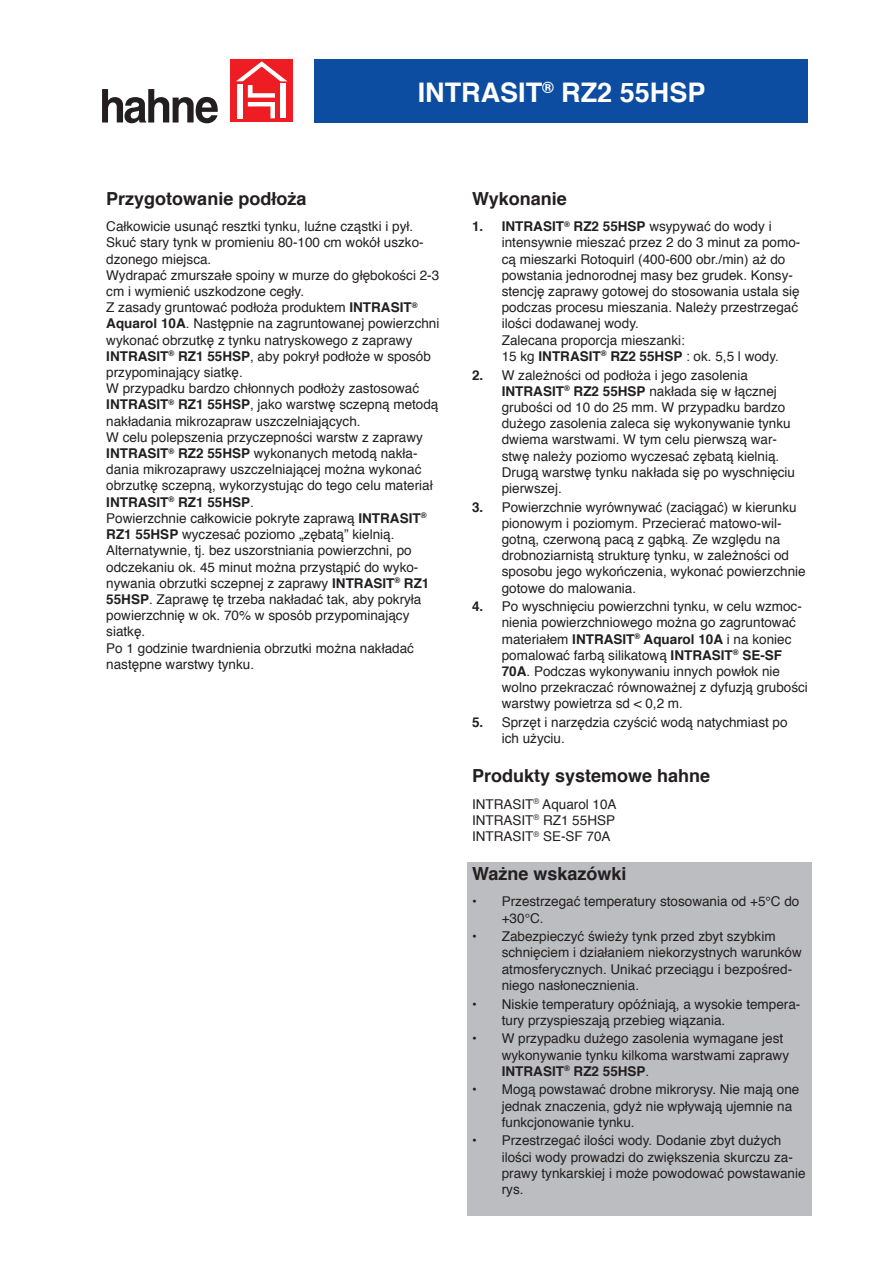
<style>
.page{position:relative;width:893px;height:1263px;background:#fff}
.page>*{position:absolute;margin:0;border:0;box-sizing:border-box;transform-origin:0 0}
.t1{font:700 27px "Helvetica";color:#fff}
.t2{font:700 18px "Helvetica";color:#231f20}
.t3{font:13.5px/16.2px "Helvetica";color:#231f20}
.t4{font:700 13.5px "Helvetica";color:#231f20}
.s1{font-weight:700}
</style>
<div class="page">
<div style="left:230px;top:60px;width:63px;height:62px;background:#ee1d23"></div>
<svg style="left:236px;top:61px;width:51px;height:57px"></svg>
<div style="left:238px;top:84px;width:5px;height:34px;background:#fff"></div>
<div style="left:280px;top:84px;width:5px;height:34px;background:#fff"></div>
<svg style="left:102px;top:89px;width:116px;height:34px"></svg>
<div style="left:315px;top:60px;width:493px;height:63px;background:#0d4da1"></div>
<div style="left:468px;top:862px;width:344px;height:30px;background:#bcbdc0"></div>
<div style="left:468px;top:892px;width:30px;height:35px;background:#bcbdc0"></div>
<div style="left:497px;top:892px;width:315px;height:35px;background:#bcbdc0"></div>
<div style="left:468px;top:927px;width:30px;height:67px;background:#bcbdc0"></div>
<div style="left:497px;top:927px;width:315px;height:67px;background:#bcbdc0"></div>
<div style="left:468px;top:994px;width:30px;height:35px;background:#bcbdc0"></div>
<div style="left:497px;top:994px;width:315px;height:35px;background:#bcbdc0"></div>
<div style="left:468px;top:1029px;width:30px;height:51px;background:#bcbdc0"></div>
<div style="left:497px;top:1029px;width:315px;height:51px;background:#bcbdc0"></div>
<div style="left:468px;top:1080px;width:30px;height:51px;background:#bcbdc0"></div>
<div style="left:497px;top:1080px;width:315px;height:51px;background:#bcbdc0"></div>
<div style="left:468px;top:1131px;width:30px;height:68px;background:#bcbdc0"></div>
<div style="left:497px;top:1131px;width:315px;height:68px;background:#bcbdc0"></div>
<div style="left:468px;top:1198px;width:344px;height:17px;background:#bcbdc0"></div>
<p class="t1" style="left:418px;top:70px;width:289px">INTRASIT<sup>®</sup> RZ2 55HSP</p>
<p class="t2" style="left:106px;top:184px;width:202px">Przygotowanie podłoża</p>
<p class="t3" style="left:106px;top:219px;width:319px">Całkowicie usunąć resztki tynku, luźne cząstki i pył.<br>Skuć stary tynk w promieniu 80-100 cm wokół uszko&shy;dzonego miejsca.</p>
<p class="t3" style="left:106px;top:267px;width:334px">Wydrapać zmurszałe spoiny w murze do głębokości 2-3 cm i wymienić uszkodzone cegły.</p>
<p class="t3" style="left:106px;top:300px;width:335px">Z zasady gruntować podłoża produktem <span class="s1">INTRASIT</span><sup>® </sup><span class="s1">Aquarol 10A</span>. Następnie na zagruntowanej powierzchni wykonać obrzutkę z tynku natryskowego z zaprawy <span class="s1">INTRASIT</span><sup>®</sup> <span class="s1">RZ1 55HSP</span>, aby pokrył podłoże w sposób przypominający siatkę.</p>
<p class="t3" style="left:106px;top:381px;width:334px">W przypadku bardzo chłonnych podłoży zastosować<br><span class="s1">INTRASIT</span><sup>®</sup> <span class="s1">RZ1 55HSP</span>, jako warstwę sczepną metodą nakładania mikrozapraw uszczelniających.</p>
<p class="t3" style="left:106px;top:429px;width:328px">W celu polepszenia przyczepności warstw z zaprawy <span class="s1">INTRASIT</span><sup>®</sup> <span class="s1">RZ2 55HSP</span> wykonanych metodą nakła&shy;dania mikrozaprawy uszczelniającej można wykonać obrzutkę sczepną, wykorzystując do tego celu materiał <span class="s1">INTRASIT</span><sup>®</sup> <span class="s1">RZ1 55HSP</span>.</p>
<p class="t3" style="left:106px;top:510px;width:322px">Powierzchnie całkowicie pokryte zaprawą <span class="s1">INTRASIT</span><sup>®<br></sup><span class="s1">RZ1 55HSP</span> wyczesać poziomo „zębatą” kielnią.</p>
<p class="t3" style="left:106px;top:543px;width:325px">Alternatywnie, tj. bez uszorstniania powierzchni, po odczekaniu ok. 45 minut można przystąpić do wyko&shy;nywania obrzutki sczepnej z zaprawy <span class="s1">INTRASIT</span><sup>®</sup> <span class="s1">RZ1<br>55HSP</span>. Zaprawę tę trzeba nakładać tak, aby pokryła powierzchnię w ok. 70% w sposób przypominający siatkę.</p>
<p class="t3" style="left:106px;top:640px;width:309px">Po 1 godzinie twardnienia obrzutki można nakładać następne warstwy tynku.</p>
<p class="t2" style="left:472px;top:184px;width:96px">Wykonanie</p>
<p class="t4" style="left:472px;top:216px;width:13px">1.</p>
<p class="t3" style="left:502px;top:219px;width:300px"><span class="s1">INTRASIT</span><sup>®</sup> <span class="s1">RZ2 55HSP</span> wsypywać do wody i intensywnie mieszać przez 2 do 3 minut za pomo&shy;cą mieszarki Rotoquirl (400-600 obr./min) aż do powstania jednorodnej masy bez grudek. Konsy&shy;stencję zaprawy gotowej do stosowania ustala się podczas procesu mieszania. Należy przestrzegać ilości dodawanej wody.</p>
<p class="t3" style="left:502px;top:332px;width:185px">Zalecana proporcja mieszanki:</p>
<p class="t3" style="left:502px;top:348px;width:279px">15 kg <span class="s1">INTRASIT</span><sup>®</sup> <span class="s1">RZ2 55HSP</span> : ok. 5,5 l wody.</p>
<p class="t4" style="left:472px;top:364px;width:13px">2.</p>
<p class="t3" style="left:502px;top:367px;width:295px">W zależności od podłoża i jego zasolenia <span class="s1">INTRASIT</span><sup>®</sup> <span class="s1">RZ2 55HSP</span> nakłada się w łącznej grubości od 10 do 25 mm. W przypadku bardzo dużego zasolenia zaleca się wykonywanie tynku dwiema warstwami. W tym celu pierwszą war&shy;stwę należy poziomo wyczesać zębatą kielnią.<br>Drugą warstwę tynku nakłada się po wyschnięciu pierwszej.</p>
<p class="t4" style="left:472px;top:496px;width:13px">3.</p>
<p class="t3" style="left:502px;top:499px;width:305px">Powierzchnie wyrównywać (zaciągać) w kierunku pionowym i poziomym. Przecierać matowo-wil&shy;gotną, czerwoną pacą z gąbką. Ze względu na drobnoziarnistą strukturę tynku, w zależności od sposobu jego wykończenia, wykonać powierzchnie gotowe do malowania.</p>
<p class="t4" style="left:472px;top:595px;width:13px">4.</p>
<p class="t3" style="left:502px;top:599px;width:308px">Po wyschnięciu powierzchni tynku, w celu wzmoc&shy;nienia powierzchniowego można go zagruntować materiałem <span class="s1">INTRASIT</span><sup>®</sup> <span class="s1">Aquarol 10A</span> i na koniec pomalować farbą silikatową <span class="s1">INTRASIT</span><sup>®</sup> <span class="s1">SE-SF 70A</span>. Podczas wykonywaniu innych powłok nie wolno przekraczać równoważnej z dyfuzją grubości warstwy powietrza sd &lt; 0,2 m.</p>
<p class="t4" style="left:472px;top:711px;width:13px">5.</p>
<p class="t3" style="left:502px;top:715px;width:287px">Sprzęt i narzędzia czyścić wodą natychmiast po ich użyciu.</p>
<p class="t2" style="left:472px;top:761px;width:240px">Produkty systemowe hahne</p>
<p class="t3" style="left:472px;top:796px;width:146px">INTRASIT<sup>®</sup> Aquarol 10A</p>
<p class="t3" style="left:472px;top:812px;width:145px">INTRASIT<sup>®</sup> RZ1 55HSP</p>
<p class="t3" style="left:472px;top:829px;width:140px">INTRASIT<sup>®</sup> SE-SF 70A</p>
<p class="t2" style="left:472px;top:859px;width:156px">Ważne wskazówki</p>
<p class="t4" style="left:472px;top:891px;width:6px">•</p>
<p class="t3" style="left:502px;top:894px;width:299px">Przestrzegać temperatury stosowania od +5°C do +30°C.</p>
<p class="t4" style="left:472px;top:926px;width:6px">•</p>
<p class="t3" style="left:502px;top:929px;width:302px">Zabezpieczyć świeży tynk przed zbyt szybkim schnięciem i działaniem niekorzystnych warunków atmosferycznych. Unikać przeciągu i bezpośred&shy;niego nasłonecznienia.</p>
<p class="t4" style="left:472px;top:993px;width:6px">•</p>
<p class="t3" style="left:502px;top:996px;width:300px">Niskie temperatury opóźniają, a wysokie tempera&shy;tury przyspieszają przebieg wiązania.</p>
<p class="t4" style="left:472px;top:1028px;width:6px">•</p>
<p class="t3" style="left:502px;top:1031px;width:289px">W przypadku dużego zasolenia wymagane jest wykonywanie tynku kilkoma warstwami zaprawy<br><span class="s1">INTRASIT</span><sup>®</sup> <span class="s1">RZ2 55HSP</span>.</p>
<p class="t4" style="left:472px;top:1079px;width:6px">•</p>
<p class="t3" style="left:502px;top:1082px;width:299px">Mogą powstawać drobne mikrorysy. Nie mają one jednak znaczenia, gdyż nie wpływają ujemnie na funkcjonowanie tynku.</p>
<p class="t4" style="left:472px;top:1130px;width:6px">•</p>
<p class="t3" style="left:502px;top:1133px;width:305px">Przestrzegać ilości wody. Dodanie zbyt dużych ilości wody prowadzi do zwiększenia skurczu za&shy;prawy tynkarskiej i może powodować powstawanie rys.</p>
</div>
